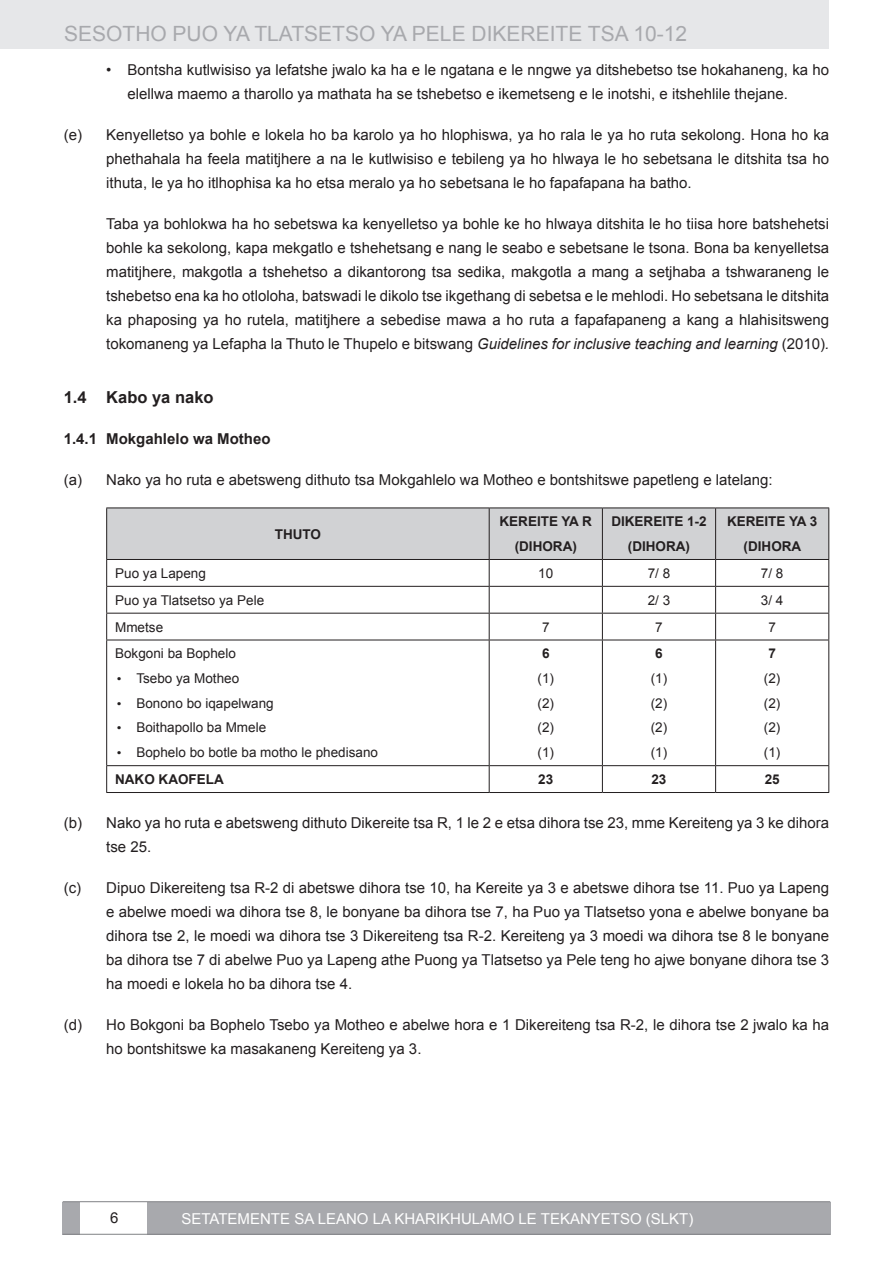
<style>
.page{position:relative;width:893px;height:1263px;background:#fff}
.page>*{position:absolute;margin:0;border:0;box-sizing:border-box;transform-origin:0 0}
.t1{font:21px "Arial";color:#a8a9ad}
.t2{font:700 16.5px "Arial";color:#231f20}
.t3{font:15px/24px "Arial";color:#231f20}
.t4{font:15px "Arial";color:#fff}
.t5{font:700 15px "Arial";color:#231f20}
.t6{font:13.5px/24.8px "Arial";color:#231f20;text-align:justify}
.t7{font:700 13.5px/24.8px "Arial";color:#231f20;text-align:center}
.s1{font-style:italic}
.s2{font-family:"Courier New"}
</style>
<div class="page">
<div style="left:0;top:0;width:829px;height:49px;background:#e6e7e9"></div>
<div style="left:63px;top:1202px;width:17px;height:32px;background:#a8a9ad"></div>
<div style="left:147px;top:1202px;width:683px;height:32px;background:#a8a9ad"></div>
<hr style="left:63px;top:1234px;width:767px;height:1px;background:#808285">
<hr style="left:63px;top:1201px;width:767px;height:1px;background:#808285">
<svg style="left:106px;top:508px;width:723px;height:132px"></svg>
<hr style="left:106px;top:640px;width:383px;height:1px;background:#231f20">
<hr style="left:106px;top:640px;width:1px;height:125px;background:#231f20">
<hr style="left:489px;top:640px;width:113px;height:1px;background:#231f20">
<hr style="left:489px;top:640px;width:1px;height:125px;background:#231f20">
<hr style="left:602px;top:640px;width:114px;height:1px;background:#231f20">
<hr style="left:602px;top:640px;width:1px;height:125px;background:#231f20">
<hr style="left:716px;top:640px;width:113px;height:1px;background:#231f20">
<hr style="left:715px;top:640px;width:1px;height:125px;background:#231f20">
<hr style="left:828px;top:640px;width:1px;height:125px;background:#231f20">
<hr style="left:106px;top:765px;width:383px;height:1px;background:#231f20">
<svg style="left:106px;top:766px;width:1px;height:26px"></svg>
<hr style="left:489px;top:765px;width:113px;height:1px;background:#231f20">
<svg style="left:489px;top:766px;width:1px;height:26px"></svg>
<hr style="left:602px;top:765px;width:114px;height:1px;background:#231f20">
<svg style="left:602px;top:766px;width:1px;height:26px"></svg>
<hr style="left:716px;top:765px;width:113px;height:1px;background:#231f20">
<svg style="left:715px;top:766px;width:1px;height:26px"></svg>
<svg style="left:828px;top:766px;width:1px;height:26px"></svg>
<hr style="left:106px;top:792px;width:383px;height:1px;background:#231f20">
<hr style="left:489px;top:792px;width:113px;height:1px;background:#231f20">
<hr style="left:602px;top:792px;width:114px;height:1px;background:#231f20">
<hr style="left:716px;top:792px;width:113px;height:1px;background:#231f20">
<h1 class="t1" style="left:64px;top:21px;width:624px">SESOTHO PUO YA TLATSETSO YA PELE DIKEREITE TSA 10-12</h1>
<p class="t3" style="left:128px;top:57px;width:703px;text-indent:-21px">• Bontsha kutlwisiso ya lefatshe jwalo ka ha e le ngatana e le nngwe ya ditshebetso tse hokahaneng, ka ho elellwa maemo a tharollo ya mathata ha se tshebetso e ikemetseng e le inotshi, e itshehlile thejane.</p>
<p class="t3" style="left:106px;top:122px;width:724px;text-align:justify;text-indent:-43px">(e) Kenyelletso ya bohle e lokela ho ba karolo ya ho hlophiswa, ya ho rala le ya ho ruta sekolong. Hona ho ka phethahala ha feela matitjhere a na le kutlwisiso e tebileng ya ho hlwaya le ho sebetsana le ditshita tsa ho ithuta, le ya ho itlhophisa ka ho etsa meralo ya ho sebetsana le ho fapafapana ha batho.</p>
<p class="t3" style="left:106px;top:211px;width:724px;text-align:justify">Taba ya bohlokwa ha ho sebetswa ka kenyelletso ya bohle ke ho hlwaya ditshita le ho tiisa hore batshehetsi bohle ka sekolong, kapa mekgatlo e tshehetsang e nang le seabo e sebetsane le tsona. Bona ba kenyelletsa matitjhere, makgotla a tshehetso a dikantorong tsa sedika, makgotla a mang a setjhaba a tshwaraneng le tshebetso ena ka ho otloloha, batswadi le dikolo tse ikgethang di sebetsa e le mehlodi. Ho sebetsana le ditshita ka phaposing ya ho rutela, matitjhere a sebedise mawa a ho ruta a fapafapaneng a kang a hlahisitsweng tokomaneng ya Lefapha la Thuto le Thupelo e bitswang <span class="s1">Guidelines for inclusive teaching and learning</span> (2010)<span class="s1">.</span></p>
<p class="t2" style="left:64px;top:387px;width:151px">1.4 Kabo ya nako</p>
<p class="t5" style="left:64px;top:430px;width:208px">1.4.1 Mokgahlelo wa Motheo</p>
<p class="t3" style="left:64px;top:467px;width:710px">(a) Nako ya ho ruta e abetsweng dithuto tsa Mokgahlelo wa Motheo e bontshitswe papetleng e latelang:</p>
<p class="t7" style="left:275px;top:521px;width:48px">THUTO</p>
<p class="t7" style="left:499px;top:509px;width:94px">KEREITE YA R (DIHORA)</p>
<p class="t7" style="left:611px;top:509px;width:97px">DIKEREITE 1-2 (DIHORA)</p>
<p class="t7" style="left:727px;top:509px;width:92px">KEREITE YA 3 (DIHORA</p>
<p class="t6" style="left:115px;top:561px;width:92px">Puo ya Lapeng</p>
<p class="t6" style="left:538px;top:561px;width:17px">10</p>
<p class="t6" style="left:648px;top:561px;width:24px">7/ 8</p>
<p class="t6" style="left:761px;top:561px;width:24px">7/ 8</p>
<p class="t6" style="left:115px;top:587px;width:151px">Puo ya Tlatsetso ya Pele</p>
<p class="t6" style="left:648px;top:587px;width:24px">2/ 3</p>
<p class="t6" style="left:761px;top:587px;width:24px">3/ 4</p>
<p class="t6" style="left:115px;top:614px;width:50px">Mmetse</p>
<p class="t6" style="left:542px;top:614px;width:9px">7</p>
<p class="t6" style="left:655px;top:614px;width:9px">7</p>
<p class="t6" style="left:768px;top:614px;width:9px">7</p>
<p class="t6" style="left:115px;top:641px;width:122px">Bokgoni ba Bophelo</p>
<p class="t6" style="left:115px;top:666px;width:126px"><span class="s2">•</span> Tsebo ya Motheo</p>
<p class="t6" style="left:115px;top:691px;width:160px"><span class="s2">•</span> Bonono bo iqapelwang</p>
<p class="t6" style="left:115px;top:715px;width:153px"><span class="s2">•</span> Boithapollo ba Mmele</p>
<p class="t6" style="left:115px;top:740px;width:264px"><span class="s2">•</span> Bophelo bo botle ba motho le phedisano</p>
<p class="t7" style="left:542px;top:641px;width:9px">6</p>
<p class="t6" style="left:537px;top:666px;width:18px">(1) (2) (2) (1)</p>
<p class="t7" style="left:655px;top:641px;width:9px">6</p>
<p class="t6" style="left:651px;top:666px;width:18px">(1) (2) (2) (1)</p>
<p class="t7" style="left:768px;top:641px;width:9px">7</p>
<p class="t6" style="left:764px;top:666px;width:18px">(2) (2) (2) (1)</p>
<p class="t7" style="left:115px;top:767px;width:110px">NAKO KAOFELA</p>
<p class="t7" style="left:538px;top:767px;width:17px">23</p>
<p class="t7" style="left:651px;top:767px;width:17px">23</p>
<p class="t7" style="left:765px;top:767px;width:17px">25</p>
<p class="t3" style="left:106px;top:811px;width:724px;text-indent:-43px">(b) Nako ya ho ruta e abetsweng dithuto Dikereite tsa R, 1 le 2 e etsa dihora tse 23, mme Kereiteng ya 3 ke dihora tse 25.</p>
<p class="t3" style="left:106px;top:876px;width:724px;text-align:justify;text-indent:-43px">(c) Dipuo Dikereiteng tsa R-2 di abetswe dihora tse 10, ha Kereite ya 3 e abetswe dihora tse 11. Puo ya Lapeng e abelwe moedi wa dihora tse 8, le bonyane ba dihora tse 7, ha Puo ya Tlatsetso yona e abelwe bonyane ba dihora tse 2, le moedi wa dihora tse 3 Dikereiteng tsa R-2. Kereiteng ya 3 moedi wa dihora tse 8 le bonyane ba dihora tse 7 di abelwe Puo ya Lapeng athe Puong ya Tlatsetso ya Pele teng ho ajwe bonyane dihora tse 3 ha moedi e lokela ho ba dihora tse 4.</p>
<p class="t3" style="left:106px;top:1013px;width:724px;text-indent:-43px">(d) Ho Bokgoni ba Bophelo Tsebo ya Motheo e abelwe hora e 1 Dikereiteng tsa R-2, le dihora tse 2 jwalo ka ha ho bontshitswe ka masakaneng Kereiteng ya 3.</p>
<p class="t3" style="left:110px;top:1205px;width:10px">6</p>
<p class="t4" style="left:182px;top:1210px;width:513px">SETATEMENTE SA LEANO LA KHARIKHULAMO LE TEKANYETSO (SLKT)</p>
</div>
